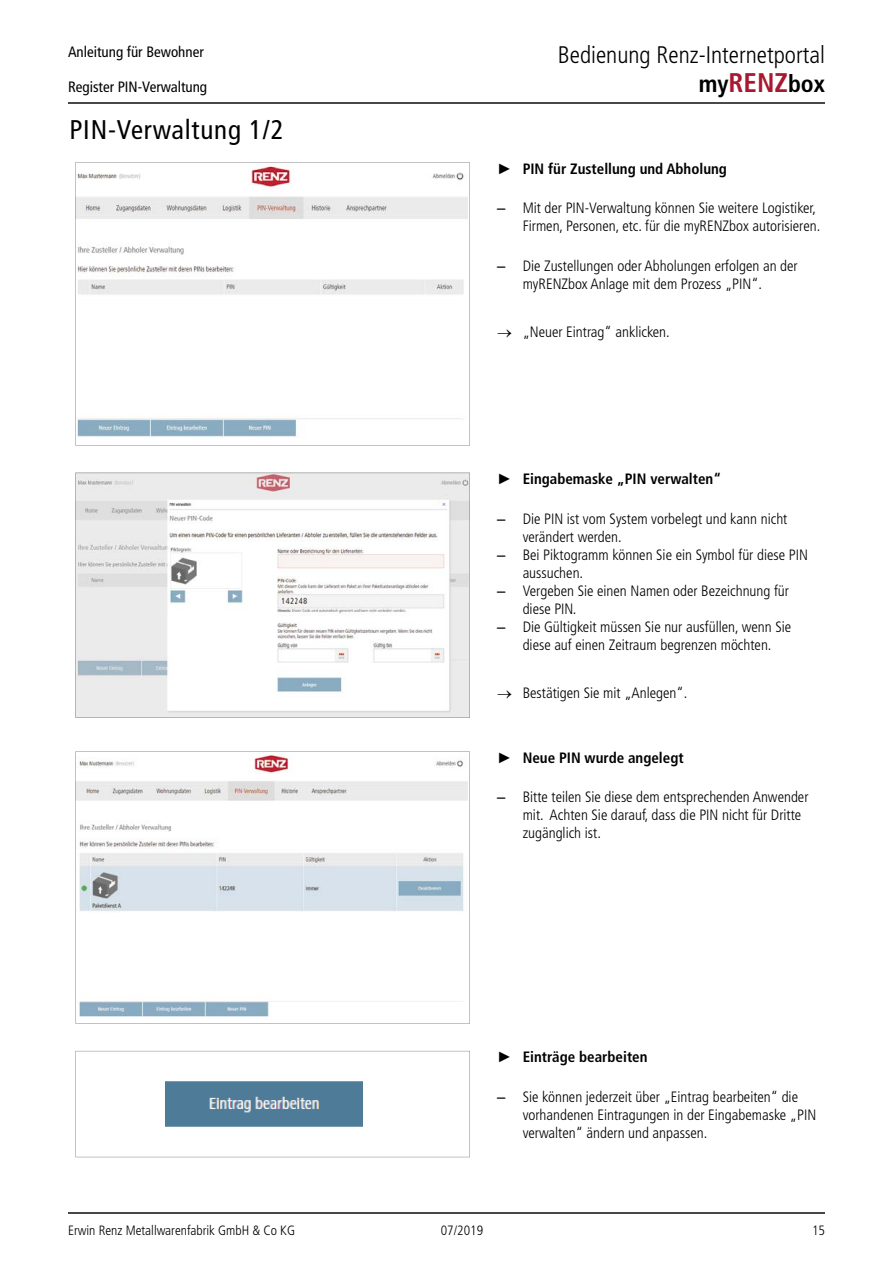
<style>
.page{position:relative;width:893px;height:1263px;background:#fff}
.page>*{position:absolute;margin:0;border:0;box-sizing:border-box;transform-origin:0 0}
.t1{font:condensed 27px "Frutiger LT Std";letter-spacing:.03em;color:#000}
.t2{font:300 condensed 24px/28.8px "Frutiger LT";color:#000;text-align:right}
.t3{font:300 condensed 15px/18px "Frutiger LT Std";color:#000}
.t4{font:700 condensed 15px "Frutiger LT Std";color:#000}
.t5{font:condensed 15px "Frutiger LT Std";color:#000}
.t6{font:300 condensed 13.5px "Frutiger LT";color:#000}
.s1{font-weight:700}
.s2{font-weight:700;font-size:27px;color:#a81930}
.s3{font-family:"Arial";font-weight:400;font-stretch:normal}
</style>
<div class="page">
<hr style="left:68px;top:102px;width:757px;height:1px;background:#484848">
<hr style="left:68px;top:1212px;width:757px;height:1px;background:#484848">
<svg style="left:76px;top:162px;width:394px;height:283px"></svg>
<svg style="left:76px;top:473px;width:394px;height:245px"></svg>
<svg style="left:76px;top:751px;width:394px;height:273px"></svg>
<svg style="left:76px;top:1051px;width:394px;height:106px"></svg>
<p class="t5" style="left:68px;top:43px;width:137px">Anleitung für Bewohner</p>
<p class="t5" style="left:68px;top:78px;width:141px">Register PIN-Verwaltung</p>
<h1 class="t1" style="left:70px;top:114px;width:216px">PIN-Verwaltung 1/2</h1>
<h2 class="t2" style="left:558px;top:41px;width:269px">Bedienung Renz-Internetportal <span class="s1">my</span><span class="s2">RENZ</span><span class="s1">box</span></h2>
<p class="t4" style="left:497px;top:159px;width:231px"><span class="s3">►</span> PIN für Zustellung und Abholung</p>
<p class="t3" style="left:497px;top:199px;width:325px;text-align:right"><span class="s3">–</span> Mit der PIN-Verwaltung können Sie weitere Logistiker,<br>Firmen, Personen, etc. für die myRENZbox autorisieren.</p>
<p class="t3" style="left:523px;top:257px;width:277px;text-indent:-26px"><span class="s3">–</span> Die Zustellungen oder Abholungen erfolgen an der myRENZbox Anlage mit dem Prozess „PIN“.</p>
<p class="t3" style="left:497px;top:323px;width:174px">→ „Neuer Eintrag“ anklicken.</p>
<p class="t4" style="left:497px;top:470px;width:226px"><span class="s3">►</span> Eingabemaske „PIN verwalten“</p>
<p class="t3" style="left:523px;top:510px;width:266px;text-indent:-26px"><span class="s3">–</span> Die PIN ist vom System vorbelegt und kann nicht verändert werden.</p>
<p class="t3" style="left:523px;top:546px;width:287px;text-indent:-26px"><span class="s3">–</span> Bei Piktogramm können Sie ein Symbol für diese PIN aussuchen.</p>
<p class="t3" style="left:523px;top:582px;width:268px;text-indent:-26px"><span class="s3">–</span> Vergeben Sie einen Namen oder Bezeichnung für diese PIN.</p>
<p class="t3" style="left:497px;top:618px;width:296px;text-align:center"><span class="s3">–</span> Die Gültigkeit müssen Sie nur ausfüllen, wenn Sie diese auf einen Zeitraum begrenzen möchten.</p>
<p class="t3" style="left:497px;top:684px;width:192px">→ Bestätigen Sie mit „Anlegen“.</p>
<p class="t4" style="left:497px;top:749px;width:188px"><span class="s3">►</span> Neue PIN wurde angelegt</p>
<p class="t3" style="left:523px;top:788px;width:287px;text-indent:-26px"><span class="s3">–</span> Bitte teilen Sie diese dem entsprechenden Anwender mit. Achten Sie darauf, dass die PIN nicht für Dritte zugänglich ist.</p>
<p class="t4" style="left:497px;top:1048px;width:152px"><span class="s3">►</span> Einträge bearbeiten</p>
<p class="t3" style="left:523px;top:1088px;width:295px;text-indent:-26px"><span class="s3">–</span> Sie können jederzeit über „Eintrag bearbeiten“ die vorhandenen Eintragungen in der Eingabemaske „PIN verwalten“ ändern und anpassen.</p>
<p class="t6" style="left:68px;top:1222px;width:228px">Erwin Renz Metallwarenfabrik GmbH &amp; Co KG</p>
<p class="t6" style="left:441px;top:1222px;width:44px">07/2019</p>
<p class="t6" style="left:812px;top:1222px;width:14px">15</p>
</div>
